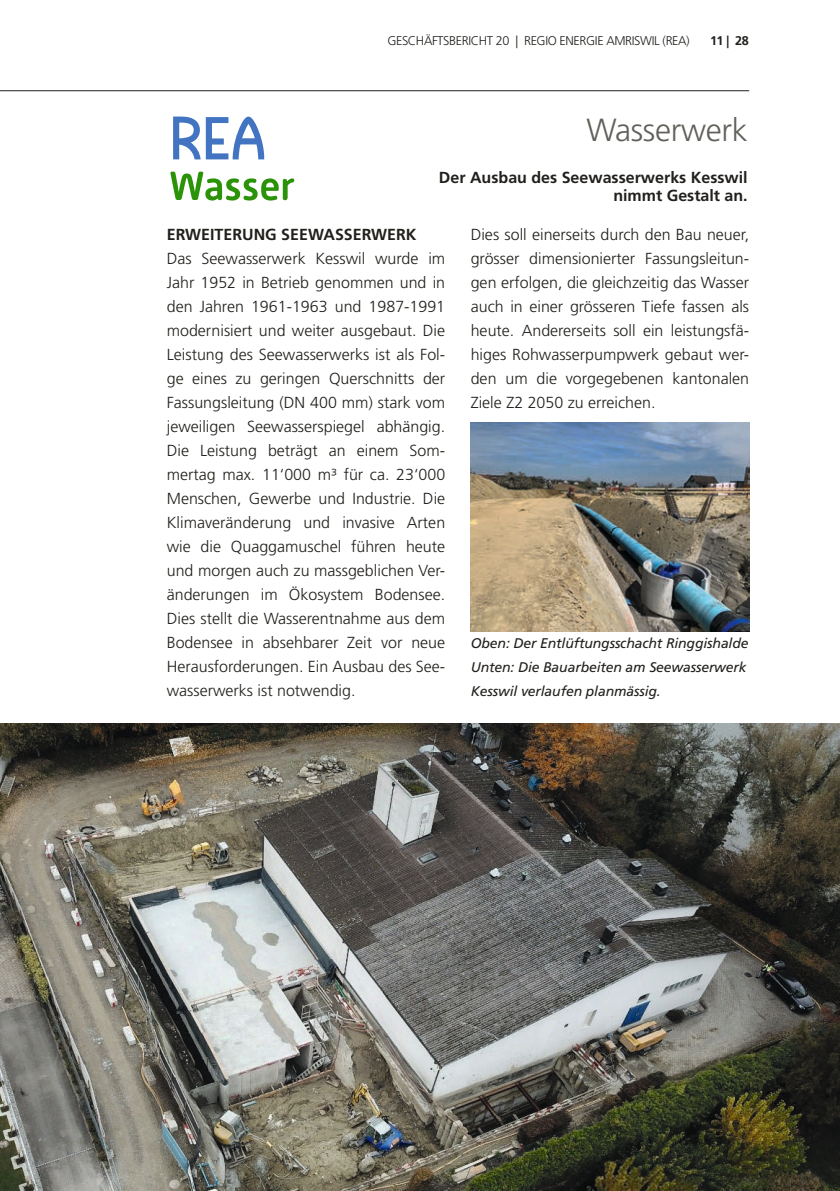
<style>
.page{position:relative;width:840px;height:1191px;background:#fff}
.page>*{position:absolute;margin:0;border:0;box-sizing:border-box;transform-origin:0 0}
.t1{font:300 32px "Frutiger LT Std";letter-spacing:-.01em;color:#62605b}
.t2{font:300 16px/24px "Frutiger LT Std";color:#21201c;text-align:justify}
.t3{font:700 16px/18px "Frutiger LT Std";color:#21201c;text-align:right}
.t4{font:italic 14px/24px "Frutiger LT Std";letter-spacing:-.01em;color:#21201c}
.t5{font:300 12.6px "Frutiger LT Std";letter-spacing:-.03em;color:#21201c}
.t6{font:700 12.6px "Frutiger LT Std";color:#21201c}
</style>
<div class="page">
<svg style="left:173px;top:117px;width:91px;height:42px"></svg>
<svg style="left:170px;top:172px;width:124px;height:29px"></svg>
<img style="left:0;top:723px;width:839px;height:468px">
<hr style="left:0;top:90px;width:748px;height:1px;background:#21201c">
<img style="left:470px;top:422px;width:278px;height:209px">
<p class="t5" style="left:387px;top:33px;width:304px">GESCHÄFTSBERICHT 20 | REGIO ENERGIE AMRISWIL (REA)</p>
<p class="t6" style="left:709px;top:33px;width:40px">11 | 28</p>
<p class="t1" style="left:586px;top:111px;width:163px">Wasserwerk</p>
<p class="t3" style="left:438px;top:168px;width:310px">Der Ausbau des Seewasserwerks Kesswil nimmt Gestalt an.</p>
<p class="t3" style="left:167px;top:226px;width:251px">ERWEITERUNG SEEWASSERWERK</p>
<p class="t2" style="left:167px;top:247px;width:280px">Das Seewasserwerk Kesswil wurde im Jahr 1952 in Betrieb genommen und in den Jahren 1961-1963 und 1987-1991 modernisiert und weiter ausgebaut. Die Leistung des Seewasserwerks ist als Fol&shy;ge eines zu geringen Querschnitts der Fassungsleitung (DN 400 mm) stark vom jeweiligen Seewasserspiegel abhängig.<br>Die Leistung beträgt an einem Som&shy;mertag max. 11‘000 m³ für ca. 23‘000<br>Menschen, Gewerbe und Industrie. Die Klimaveränderung und invasive Arten wie die Quaggamuschel führen heute und morgen auch zu massgeblichen Ver&shy;änderungen im Ökosystem Bodensee.<br>Dies stellt die Wasserentnahme aus dem Bodensee in absehbarer Zeit vor neue Herausforderungen. Ein Ausbau des See&shy;wasserwerks ist notwendig.</p>
<p class="t2" style="left:470px;top:223px;width:280px">Dies soll einerseits durch den Bau neuer, grösser dimensionierter Fassungsleitun&shy;gen erfolgen, die gleichzeitig das Wasser auch in einer grösseren Tiefe fassen als heute. Andererseits soll ein leistungsfä&shy;higes Rohwasserpumpwerk gebaut wer&shy;den um die vorgegebenen kantonalen Ziele Z2 2050 zu erreichen.</p>
<p class="t4" style="left:470px;top:631px;width:279px">Oben: Der Entlüftungsschacht Ringgishalde</p>
<p class="t4" style="left:470px;top:655px;width:277px">Unten: Die Bauarbeiten am Seewasserwerk<br>Kesswil verlaufen planmässig.</p>
</div>
